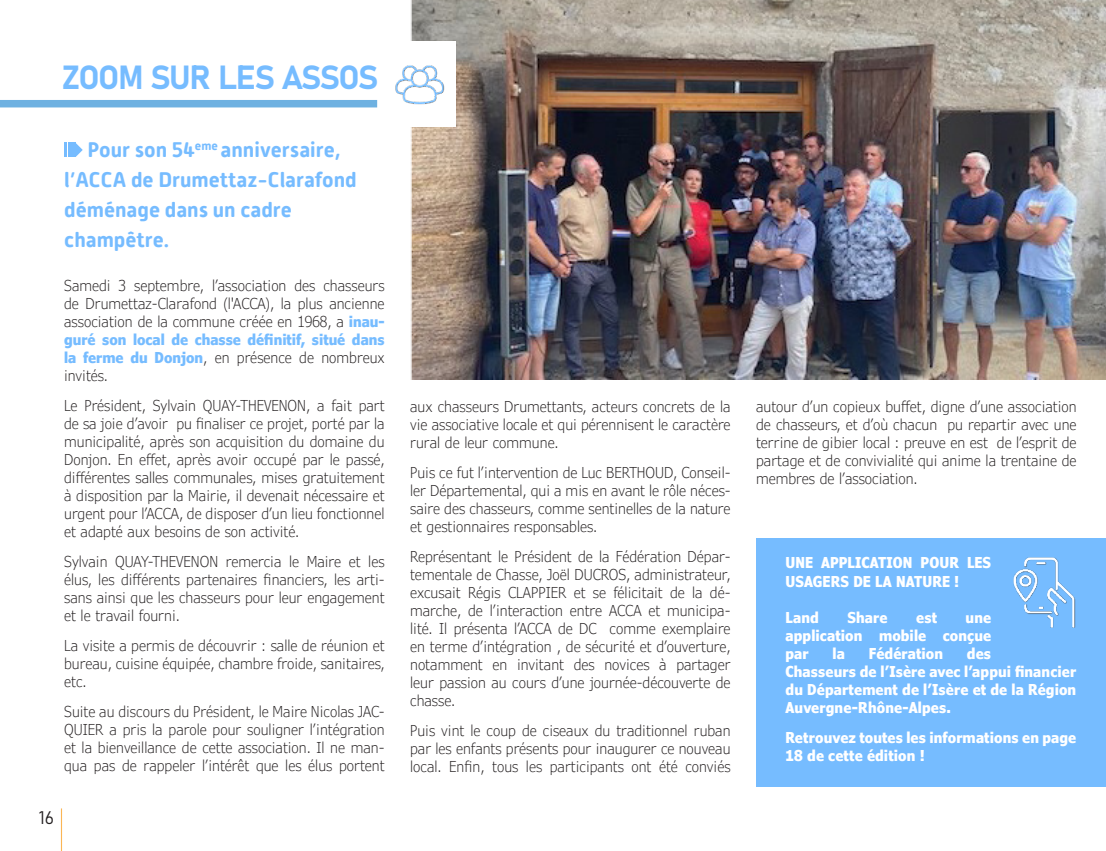
<style>
.page{position:relative;width:1106px;height:851px;background:#fff}
.page>*{position:absolute;margin:0;border:0;box-sizing:border-box;transform-origin:0 0}
.t1{font:33px "Bahnschrift";letter-spacing:-.05em;color:#76bcff}
.t2{font:700 21px/30px "Alwyn New Rounded";color:#76bcff}
.t3{font:18px "Bahnschrift";color:#231f20}
.t4{font:300 condensed 15px/18px "Verdana Pro";color:#231f20;text-align:justify}
.t5{font:700 condensed 15px/18px "Verdana Pro";letter-spacing:.01em;color:#fff}
.s1{font-weight:700;color:#76bcff}
</style>
<div class="page">
<img style="left:410px;top:0;width:696px;height:380px">
<div style="left:379px;top:41px;width:76px;height:85px;background:#fff"></div>
<div style="left:756px;top:538px;width:350px;height:249px;background:#76bcff"></div>
<img style="left:1013px;top:557px;width:63px;height:71px">
<hr style="left:61px;top:808px;width:1px;height:42px;background:#fbb655">
<img style="left:395px;top:65px;width:49px;height:40px">
<div style="left:0;top:100px;width:377px;height:7px;background:#6eb1e1"></div>
<svg style="left:76px;top:143px;width:7px;height:14px"></svg>
<div style="left:69px;top:143px;width:7px;height:14px;background:#76bcff"></div>
<hr style="left:64px;top:143px;width:3px;height:14px;background:#76bcff">
<h1 class="t1" style="left:62px;top:57px;width:318px">ZOOM SUR LES ASSOS</h1>
<h2 class="t2" style="left:64px;top:135px;width:294px;text-indent:23px">Pour son 54<sup>eme</sup> anniversaire, l’ACCA de Drumettaz-Clarafond déménage dans un cadre champêtre.</h2>
<p class="t4" style="left:64px;top:277px;width:322px">Samedi 3 septembre, l’association des chasseurs de Drumettaz-Clarafond (l'ACCA), la plus ancienne association de la commune créée en 1968, a <span class="s1">inau&shy;guré son local de chasse définitif, situé dans la ferme du Donjon</span>, en présence de nombreux invités.</p>
<p class="t4" style="left:64px;top:397px;width:322px">Le Président, Sylvain QUAY-THEVENON, a fait part de sa joie d’avoir pu finaliser ce projet, porté par la municipalité, après son acquisition du domaine du Donjon. En effet, après avoir occupé par le passé, différentes salles communales, mises gratuitement à disposition par la Mairie, il devenait nécessaire et urgent pour l’ACCA, de disposer d’un lieu fonctionnel et adapté aux besoins de son activité.</p>
<p class="t4" style="left:64px;top:553px;width:322px">Sylvain QUAY-THEVENON remercia le Maire et les élus, les différents partenaires financiers, les arti&shy;sans ainsi que les chasseurs pour leur engagement et le travail fourni.</p>
<p class="t4" style="left:64px;top:637px;width:322px">La visite a permis de découvrir : salle de réunion et bureau, cuisine équipée, chambre froide, sanitaires, etc.</p>
<p class="t4" style="left:64px;top:703px;width:322px">Suite au discours du Président, le Maire Nicolas JAC-QUIER a pris la parole pour souligner l’intégration et la bienveillance de cette association. Il ne man&shy;qua pas de rappeler l’intérêt que les élus portent</p>
<p class="t3" style="left:39px;top:810px;width:17px">16</p>
<p class="t4" style="left:410px;top:398px;width:322px">aux chasseurs Drumettants, acteurs concrets de la vie associative locale et qui pérennisent le caractère rural de leur commune.</p>
<p class="t4" style="left:410px;top:464px;width:322px">Puis ce fut l’intervention de Luc BERTHOUD, Conseil&shy;ler Départemental, qui a mis en avant le rôle néces&shy;saire des chasseurs, comme sentinelles de la nature et gestionnaires responsables.</p>
<p class="t4" style="left:410px;top:548px;width:322px">Représentant le Président de la Fédération Dépar&shy;tementale de Chasse, Joël DUCROS, administrateur, excusait Régis CLAPPIER et se félicitait de la dé&shy;marche, de l’interaction entre ACCA et municipa&shy;lité. Il présenta l’ACCA de DC comme exemplaire en terme d’intégration , de sécurité et d’ouverture, notamment en invitant des novices à partager leur passion au cours d’une journée-découverte de chasse.</p>
<p class="t4" style="left:410px;top:722px;width:322px">Puis vint le coup de ciseaux du traditionnel ruban par les enfants présents pour inaugurer ce nouveau local. Enfin, tous les participants ont été conviés</p>
<p class="t4" style="left:756px;top:397px;width:322px">autour d’un copieux buffet, digne d’une association de chasseurs, et d’où chacun pu repartir avec une terrine de gibier local : preuve en est de l’esprit de partage et de convivialité qui anime la trentaine de membres de l’association.</p>
<p class="t5" style="left:785px;top:554px;width:207px;line-height:19.5px">UNE APPLICATION POUR LES<br>USAGERS DE LA NATURE !</p>
<p class="t5" style="left:785px;top:610px;width:35px">Land</p>
<p class="t5" style="left:847px;top:610px;width:42px">Share</p>
<p class="t5" style="left:916px;top:610px;width:22px">est</p>
<p class="t5" style="left:785px;top:610px;width:207px;text-align:justify;text-indent:180px">une application mobile conçue par</p>
<p class="t5" style="left:832px;top:646px;width:14px">la</p>
<p class="t5" style="left:869px;top:646px;width:76px">Fédération</p>
<p class="t5" style="left:785px;top:646px;width:292px;text-indent:181px">des<br>Chasseurs de l’Isère avec l’appui financier du Département de l’Isère et de la Région<br>Auvergne-Rhône-Alpes.</p>
<p class="t5" style="left:785px;top:730px;width:292px">Retrouvez toutes les informations en page<br>18 de cette édition !</p>
</div>
